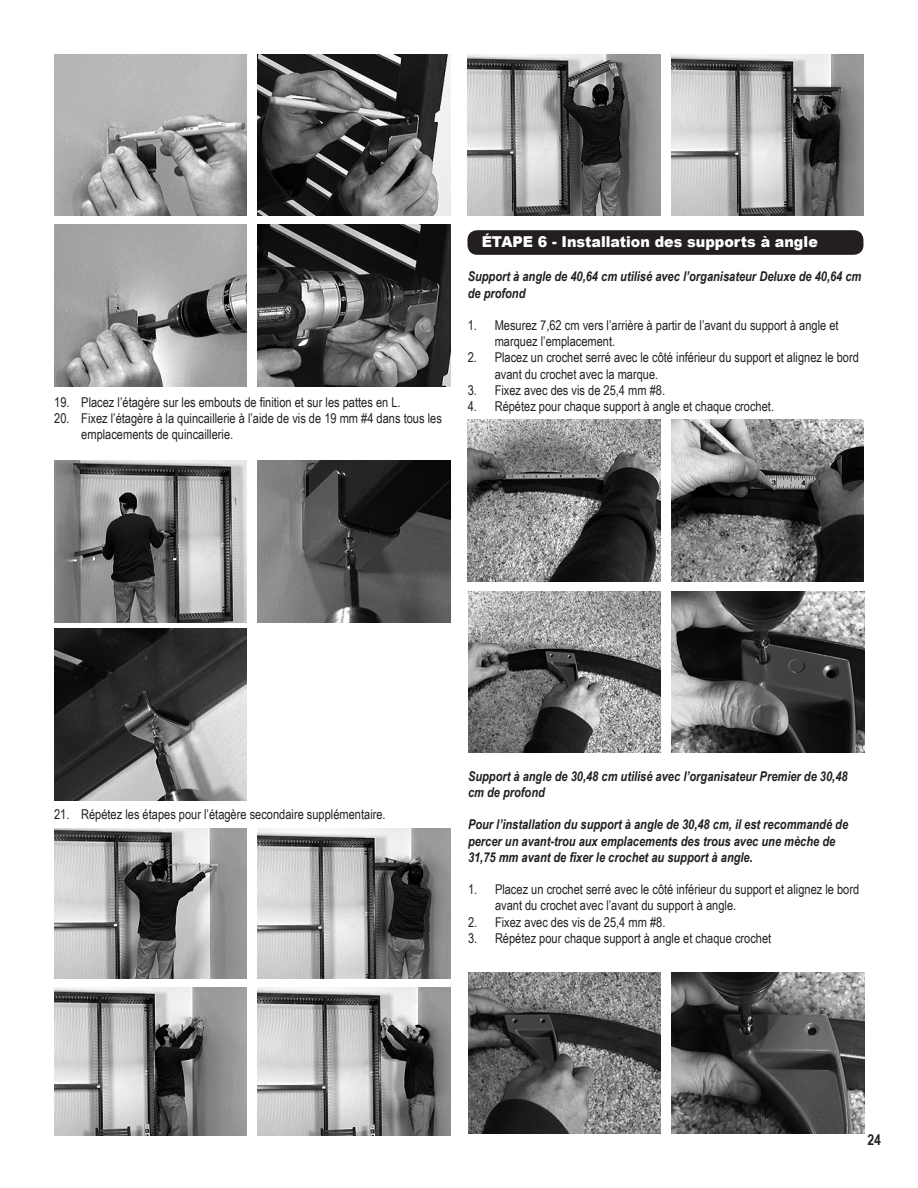
<style>
.page{position:relative;width:918px;height:1188px;background:#fff}
.page>*{position:absolute;margin:0;border:0;box-sizing:border-box;transform-origin:0 0}
.t1{font:900 15px "Arial";color:#fff;scale:.95 1}
.t2{font:700 15px "Arial Narrow";color:#231f20}
.t3{font:13.5px/16.2px "Arial Narrow";color:#231f20}
.t4{font:italic 700 13.5px/16.2px "Arial Narrow";color:#231f20}
</style>
<div class="page">
<img style="left:54px;top:629px;width:192px;height:172px">
<img style="left:55px;top:828px;width:192px;height:150px">
<img style="left:258px;top:828px;width:192px;height:150px">
<img style="left:258px;top:988px;width:192px;height:148px">
<img style="left:54px;top:988px;width:193px;height:148px">
<img style="left:671px;top:54px;width:193px;height:162px">
<img style="left:468px;top:54px;width:192px;height:162px">
<div style="left:468px;top:231px;width:395px;height:23px;background:#231f20;border-radius:9px"></div>
<div style="left:467px;top:230px;width:396px;height:25px;border:2px solid #231f20;border-radius:9px"></div>
<img style="left:671px;top:420px;width:193px;height:161px">
<img style="left:468px;top:420px;width:192px;height:161px">
<img style="left:672px;top:591px;width:192px;height:162px">
<img style="left:468px;top:591px;width:192px;height:162px">
<img style="left:672px;top:972px;width:192px;height:162px">
<img style="left:468px;top:972px;width:192px;height:162px">
<img style="left:54px;top:54px;width:192px;height:162px">
<img style="left:258px;top:54px;width:192px;height:162px">
<img style="left:258px;top:225px;width:192px;height:161px">
<img style="left:54px;top:225px;width:192px;height:161px">
<img style="left:258px;top:461px;width:192px;height:161px">
<img style="left:54px;top:461px;width:193px;height:161px">
<p class="t3" style="left:54px;top:394px;width:348px">19. Placez l’étagère sur les embouts de finition et sur les pattes en L.</p>
<p class="t3" style="left:81px;top:410px;width:362px;text-indent:-27px">20. Fixez l’étagère à la quincaillerie à l’aide de vis de 19 mm #4 dans tous les emplacements de quincaillerie.</p>
<p class="t1" style="left:482px;top:231px;width:355px">ÉTAPE 6 - Installation des supports à angle</p>
<p class="t4" style="left:468px;top:268px;width:395px">Support à angle de 40,64 cm utilisé avec l’organisateur Deluxe de 40,64 cm de profond</p>
<p class="t3" style="left:495px;top:317px;width:345px;text-indent:-27px">1. Mesurez 7,62 cm vers l’arrière à partir de l’avant du support à angle et marquez l’emplacement.</p>
<p class="t3" style="left:495px;top:349px;width:366px;text-indent:-27px">2. Placez un crochet serré avec le côté inférieur du support et alignez le bord avant du crochet avec la marque.</p>
<p class="t3" style="left:468px;top:381px;width:199px">3. Fixez avec des vis de 25,4 mm #8.</p>
<p class="t3" style="left:468px;top:398px;width:308px">4. Répétez pour chaque support à angle et chaque crochet.</p>
<p class="t3" style="left:54px;top:806px;width:333px">21. Répétez les étapes pour l’étagère secondaire supplémentaire.</p>
<p class="t4" style="left:468px;top:767px;width:381px">Support à angle de 30,48 cm utilisé avec l’organisateur Premier de 30,48 cm de profond</p>
<p class="t4" style="left:468px;top:816px;width:382px">Pour l’installation du support à angle de 30,48 cm, il est recommandé de percer un avant-trou aux emplacements des trous avec une mèche de<br>31,75 mm avant de fixer le crochet au support à angle.</p>
<p class="t3" style="left:495px;top:881px;width:366px;text-indent:-27px">1. Placez un crochet serré avec le côté inférieur du support et alignez le bord avant du crochet avec l’avant du support à angle.</p>
<p class="t3" style="left:468px;top:913px;width:199px">2. Fixez avec des vis de 25,4 mm #8.</p>
<p class="t3" style="left:468px;top:929px;width:305px">3. Répétez pour chaque support à angle et chaque crochet</p>
<p class="t2" style="left:867px;top:1128px;width:15px">24</p>
</div>
